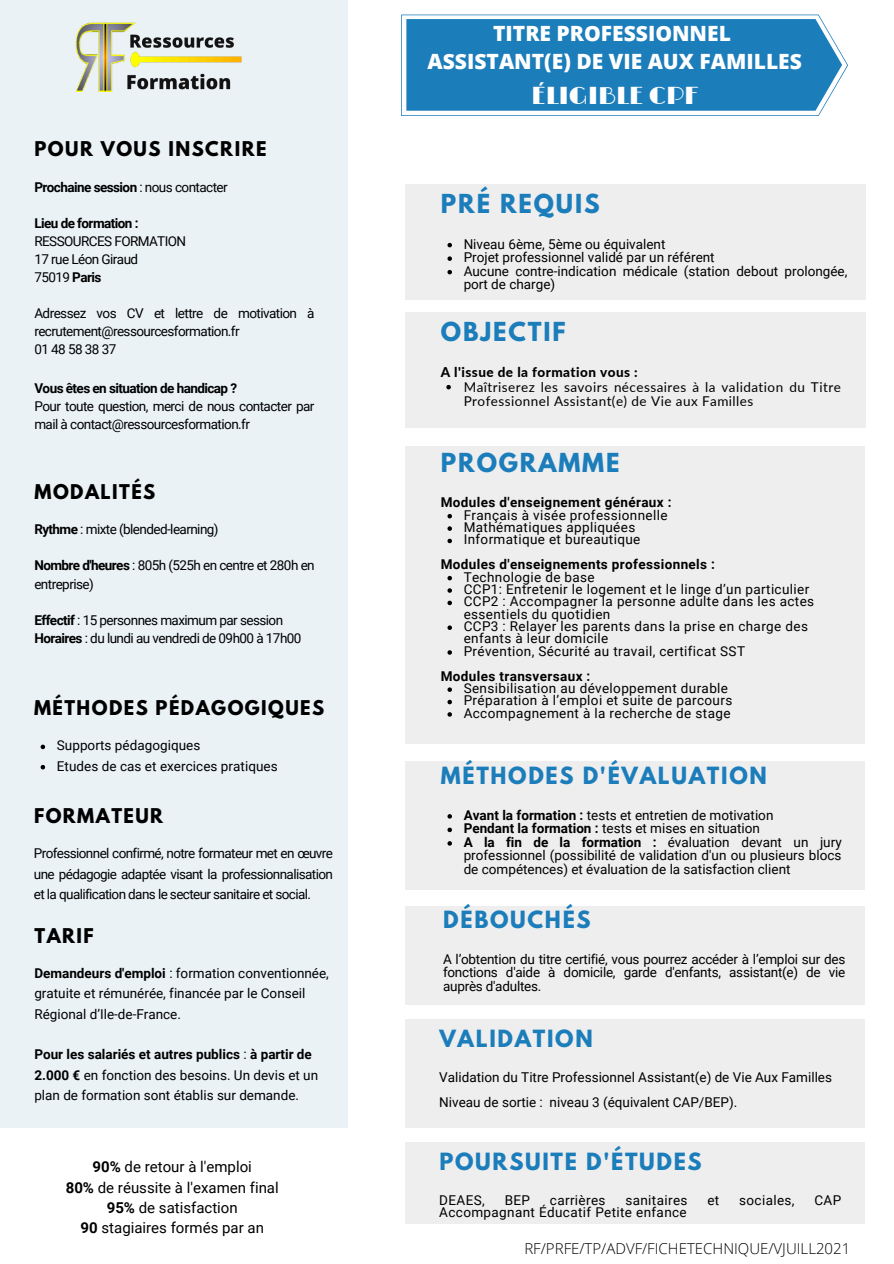
<style>
.page{position:relative;width:894px;height:1264px;background:#fff}
.page>*{position:absolute;margin:0;border:0;box-sizing:border-box;transform-origin:0 0}
.t1{font:24.45px "Limelight";color:#fff}
.t2{font:700 23.25px "League Spartan";letter-spacing:.08em;color:#1c7dbb}
.t3{font:700 21px "League Spartan";letter-spacing:.08em;color:#1c7dbb}
.t4{font:800 21px "Open Sans";color:#fff}
.t5{font:700 18px "League Spartan";letter-spacing:.08em;color:#000}
.t6{font:15px "Roboto";color:#000}
.t7{font:300 15px "Open Sans";color:#000}
.t8{font:13.5px/20.2px "Roboto";color:#000;text-align:justify}
.t9{font:13.5px/12.5px "Roboto";letter-spacing:.03em;color:#000}
.t10{font:13.5px/18px "Roboto";letter-spacing:-.04em;color:#000}
.t11{font:13.5px/14.7px "Lato";letter-spacing:.035em;color:#000}
.t12{font:700 13.5px "Roboto";letter-spacing:.025em;color:#000}
.t13{font:700 13.5px "Roboto";letter-spacing:-.04em;color:#000}
.t14{font:800 13.5px "Lato";letter-spacing:.035em;color:#000}
.t15{font:13.5px "Roboto";letter-spacing:.025em;color:#000}
.s1{font-weight:400}
.s2{font-weight:700}
</style>
<div class="page">
<div style="left:0;top:0;width:347px;height:1127px;background:#e5eff4"></div>
<div style="left:405px;top:184px;width:460px;height:116px;background:#eee"></div>
<div style="left:405px;top:312px;width:460px;height:116px;background:#eee"></div>
<div style="left:405px;top:446px;width:459px;height:298px;background:#eee"></div>
<svg style="left:401px;top:15px;width:446px;height:101px;background:#388dc3"></svg>
<img style="left:75px;top:22px;width:167px;height:70px">
<svg style="left:447px;top:514px;width:5px;height:4px"></svg>
<svg style="left:447px;top:526px;width:5px;height:5px"></svg>
<svg style="left:447px;top:538px;width:5px;height:5px"></svg>
<svg style="left:447px;top:576px;width:5px;height:4px"></svg>
<svg style="left:447px;top:588px;width:5px;height:5px"></svg>
<svg style="left:447px;top:600px;width:5px;height:5px"></svg>
<svg style="left:447px;top:625px;width:5px;height:5px"></svg>
<svg style="left:447px;top:650px;width:5px;height:4px"></svg>
<svg style="left:447px;top:687px;width:5px;height:5px"></svg>
<svg style="left:447px;top:699px;width:5px;height:5px"></svg>
<svg style="left:447px;top:712px;width:5px;height:4px"></svg>
<svg style="left:41px;top:744px;width:4px;height:5px"></svg>
<svg style="left:41px;top:765px;width:4px;height:4px"></svg>
<svg style="left:447px;top:243px;width:5px;height:4px"></svg>
<svg style="left:447px;top:256px;width:5px;height:5px"></svg>
<svg style="left:447px;top:270px;width:5px;height:4px"></svg>
<svg style="left:446px;top:385px;width:4px;height:4px"></svg>
<div style="left:405px;top:761px;width:459px;height:128px;background:#eee"></div>
<div style="left:405px;top:906px;width:459px;height:98px;background:#eee"></div>
<div style="left:405px;top:1018px;width:459px;height:109px;background:#eee"></div>
<svg style="left:447px;top:814px;width:5px;height:4px"></svg>
<svg style="left:447px;top:827px;width:5px;height:5px"></svg>
<svg style="left:447px;top:841px;width:5px;height:4px"></svg>
<div style="left:405px;top:1142px;width:459px;height:81px;background:#eee"></div>
<p class="t5" style="left:35px;top:140px;width:233px">POUR VOUS INSCRIRE</p>
<p class="t13" style="left:34px;top:179px;width:195px">Prochaine session <span class="s1">: nous contacter</span></p>
<p class="t13" style="left:34px;top:215px;width:106px">Lieu de formation :</p>
<p class="t10" style="left:34px;top:232px;width:153px">RESSOURCES FORMATION</p>
<p class="t10" style="left:34px;top:250px;width:105px">17 rue Léon Giraud</p>
<p class="t8" style="left:34px;top:267px;width:69px">75019 <span class="s2">Paris</span></p>
<p class="t10" style="left:34px;top:304px;width:281px">Adressez vos CV et lettre de motivation à recrutement@ressourcesformation.fr</p>
<p class="t8" style="left:34px;top:339px;width:83px">01 48 58 38 37</p>
<p class="t13" style="left:34px;top:380px;width:204px">Vous êtes en situation de handicap ?</p>
<p class="t10" style="left:34px;top:397px;width:281px">Pour toute question, merci de nous contacter par mail à contact@ressourcesformation.fr</p>
<p class="t5" style="left:35px;top:483px;width:122px">MODALITÉS</p>
<p class="t10" style="left:34px;top:521px;width:186px"><span class="s2">Rythme</span> : mixte (blended-learning)</p>
<p class="t10" style="left:34px;top:557px;width:282px"><span class="s2">Nombre d'heures</span> : 805h (525h en centre et 280h en entreprise)</p>
<p class="t10" style="left:34px;top:611px;width:250px"><span class="s2">Effectif</span> : 15 personnes maximum par session</p>
<p class="t10" style="left:34px;top:629px;width:268px"><span class="s2">Horaires</span> : du lundi au vendredi de 09h00 à 17h00</p>
<p class="t5" style="left:34px;top:699px;width:292px">MÉTHODES PÉDAGOGIQUES</p>
<p class="t8" style="left:57px;top:735px;width:145px">Supports pédagogiques</p>
<p class="t8" style="left:57px;top:755px;width:222px">Etudes de cas et exercices pratiques</p>
<p class="t5" style="left:34px;top:807px;width:131px">FORMATEUR</p>
<p class="t8" style="left:34px;top:843px;width:300px">Professionnel confirmé, notre formateur met en œuvre une pédagogie adaptée visant la professionnalisation et la qualification dans le secteur sanitaire et social.</p>
<p class="t5" style="left:35px;top:926px;width:61px">TARIF</p>
<p class="t8" style="left:34px;top:963px;width:296px;text-align:left"><span class="s2">Demandeurs d'emploi</span> : formation conventionnée, gratuite et rémunérée, financée par le Conseil<br>Régional d’Ile-de-France.</p>
<p class="t8" style="left:34px;top:1044px;width:285px;text-align:left"><span class="s2">Pour les salariés et autres publics</span> : <span class="s2">à partir de<br>2.000 €</span> en fonction des besoins. Un devis et un plan de formation sont établis sur demande.</p>
<p class="t6" style="left:93px;top:1158px;width:161px"><span class="s2">90%</span> de retour à l'emploi</p>
<p class="t6" style="left:66px;top:1178px;width:214px"><span class="s2">80%</span> de réussite à l'examen final</p>
<p class="t6" style="left:107px;top:1198px;width:132px"><span class="s2">95%</span> de satisfaction</p>
<p class="t6" style="left:80px;top:1219px;width:185px"><span class="s2">90</span> stagiaires formés par an</p>
<p class="t4" style="left:493px;top:19px;width:239px">TITRE PROFESSIONNEL</p>
<p class="t4" style="left:427px;top:46px;width:376px">ASSISTANT(E) DE VIE AUX FAMILLES</p>
<p class="t1" style="left:531px;top:82px;width:168px">ÉLIGIBLE CPF</p>
<p class="t2" style="left:441px;top:191px;width:160px">PRÉ REQUIS</p>
<p class="t8" style="left:463px;top:234px;width:203px">Niveau 6ème, 5ème ou équivalent</p>
<p class="t8" style="left:463px;top:247px;width:252px">Projet professionnel validé par un référent</p>
<p class="t8" style="left:463px;top:264px;width:385px;line-height:13.5px">Aucune contre-indication médicale (station debout prolongée, port de charge)</p>
<p class="t2" style="left:441px;top:319px;width:126px">OBJECTIF</p>
<p class="t14" style="left:440px;top:364px;width:198px">A l'issue de la formation vous :</p>
<p class="t11" style="left:463px;top:379px;width:378px">Maîtriserez les savoirs nécessaires à la validation du Titre<br>Professionnel Assistant(e) de Vie aux Familles</p>
<p class="t2" style="left:441px;top:451px;width:180px">PROGRAMME</p>
<p class="t9" style="left:463px;top:508px;width:205px">Français à visée professionnelle</p>
<p class="t9" style="left:463px;top:521px;width:173px">Mathématiques appliquées</p>
<p class="t15" style="left:463px;top:532px;width:178px">Informatique et bureautique</p>
<p class="t9" style="left:463px;top:570px;width:132px">Technologie de base</p>
<p class="t9" style="left:463px;top:583px;width:347px">CCP1: Entretenir le logement et le linge d’un particulier</p>
<p class="t9" style="left:463px;top:595px;width:352px">CCP2 : Accompagner la personne adulte dans les actes essentiels du quotidien</p>
<p class="t9" style="left:463px;top:620px;width:345px">CCP3 : Relayer les parents dans la prise en charge des enfants à leur domicile</p>
<p class="t9" style="left:463px;top:645px;width:283px">Prévention, Sécurité au travail, certificat SST</p>
<p class="t9" style="left:463px;top:682px;width:266px">Sensibilisation au développement durable</p>
<p class="t9" style="left:463px;top:694px;width:270px">Préparation à l’emploi et suite de parcours</p>
<p class="t9" style="left:463px;top:707px;width:268px">Accompagnement à la recherche de stage</p>
<p class="t12" style="left:440px;top:494px;width:232px">Modules d'enseignement généraux :</p>
<p class="t12" style="left:440px;top:556px;width:276px">Modules d'enseignements professionnels :</p>
<p class="t12" style="left:440px;top:668px;width:151px">Modules transversaux :</p>
<p class="t3" style="left:441px;top:765px;width:327px">MÉTHODES D'ÉVALUATION</p>
<p class="t8" style="left:463px;top:805px;width:311px"><span class="s2">Avant la formation :</span> tests et entretien de motivation</p>
<p class="t8" style="left:463px;top:818px;width:298px"><span class="s2">Pendant la formation :</span> tests et mises en situation</p>
<p class="t8" style="left:463px;top:835px;width:379px;line-height:13.5px"><span class="s2">A la fin de la formation :</span> évaluation devant un jury professionnel (possibilité de validation d'un ou plusieurs blocs de compétences) et évaluation de la satisfaction client</p>
<p class="t3" style="left:443px;top:909px;width:149px">DÉBOUCHÉS</p>
<p class="t8" style="left:443px;top:952px;width:404px;line-height:13.5px">A l’obtention du titre certifié, vous pourrez accéder à l’emploi sur des fonctions d'aide à domicile, garde d'enfants, assistant(e) de vie auprès d'adultes.</p>
<p class="t3" style="left:439px;top:1028px;width:155px">VALIDATION</p>
<p class="t8" style="left:439px;top:1067px;width:394px">Validation du Titre Professionnel Assistant(e) de Vie Aux Familles</p>
<p class="t8" style="left:439px;top:1092px;width:299px">Niveau de sortie : niveau 3 (équivalent CAP/BEP).</p>
<p class="t3" style="left:439px;top:1151px;width:264px">POURSUITE D'ÉTUDES</p>
<p class="t8" style="left:439px;top:1190px;width:47px">DEAES,</p>
<p class="t8" style="left:504px;top:1190px;width:27px">BEP</p>
<p class="t9" style="left:549px;top:1194px;width:57px">carrières</p>
<p class="t9" style="left:625px;top:1194px;width:64px">sanitaires</p>
<p class="t8" style="left:707px;top:1190px;width:13px">et</p>
<p class="t9" style="left:739px;top:1194px;width:57px">sociales,</p>
<p class="t8" style="left:814px;top:1190px;width:28px">CAP</p>
<p class="t9" style="left:439px;top:1206px;width:249px">Accompagnant Éducatif Petite enfance</p>
<p class="t7" style="left:524px;top:1238px;width:327px">RF/PRFE/TP/ADVF/FICHETECHNIQUE/VJUILL2021</p>
</div>
